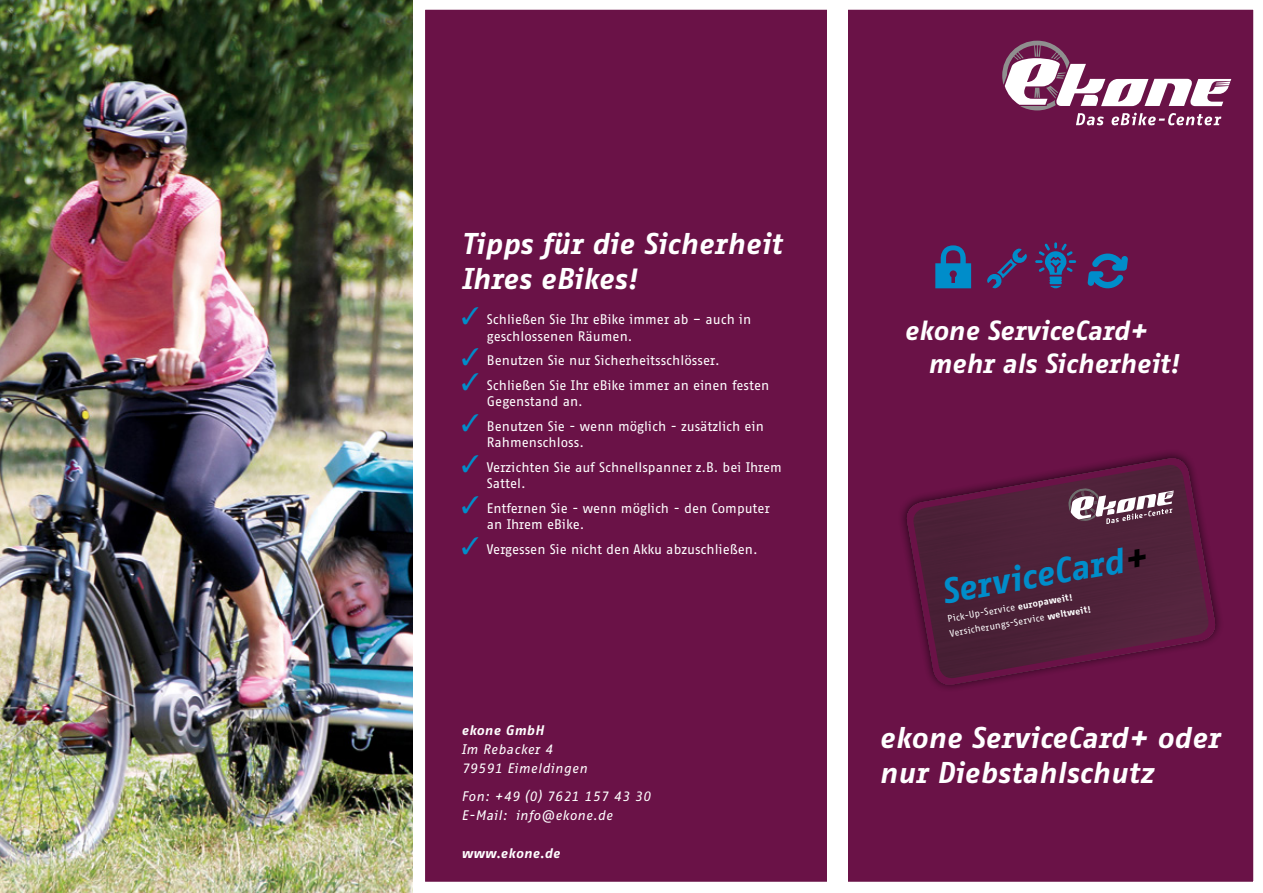
<style>
.page{position:relative;width:1263px;height:893px;background:#fff}
.page>*{position:absolute;margin:0;border:0;box-sizing:border-box;transform-origin:0 0}
.t1{font:italic 700 34.8px "Fago Office Sans";color:#008dca}
.t2{font:italic 700 29.25px/35.1px "Fago Office Sans";letter-spacing:.01em;color:#fff}
.t3{font:italic 700 27px/32.4px "Fago Office Sans";color:#fff}
.t4{font:13.5px/16.2px "Fago Office Sans";color:#fff}
.t5{font:italic 13.5px/19.2px "Fago Office Sans";letter-spacing:.03em;color:#fff}
.t6{font:italic 700 13.5px "Fago Office Sans";letter-spacing:.03em;color:#fff}
.t7{font:9.45px/15px "Fago Office Sans";color:#fff}
.s1{color:#008dca}
.s2{color:#000}
.s3{font-weight:700}
</style>
<div class="page">
<div style="left:412px;top:0;width:842px;height:893px;background:#6a1247"></div>
<div style="left:827px;top:0;width:21px;height:893px;background:#fff"></div>
<svg style="left:1002px;top:41px;width:229px;height:84px"></svg>
<img style="left:0;top:0;width:412px;height:893px">
<svg style="left:935px;top:245px;width:36px;height:43px;background:#22649e"></svg>
<svg style="left:986px;top:247px;width:42px;height:43px;background:#56285f"></svg>
<svg style="left:1035px;top:242px;width:41px;height:46px;background:#483870"></svg>
<svg style="left:1087px;top:253px;width:41px;height:36px"></svg>
<div style="left:893px;top:444px;width:336px;height:255px;background:#6a1247"></div>
<svg style="left:906px;top:458px;width:310px;height:228px;background:#582040"></svg>
<svg style="left:904px;top:498px;width:22px;height:28px"></svg>
<svg style="left:929px;top:666px;width:28px;height:21px"></svg>
<svg style="left:1164px;top:458px;width:28px;height:19px"></svg>
<svg style="left:1196px;top:617px;width:22px;height:28px"></svg>
<h2 class="t2" style="left:461px;top:226px;width:322px">Tipps für die Sicherheit<br>Ihres eBikes!</h2>
<p class="t4" style="left:487px;top:312px;width:266px;text-indent:-26px"><span class="s1">✓</span> Schließen Sie Ihr eBike immer ab – auch in geschlossenen Räumen.</p>
<p class="t4" style="left:461px;top:352px;width:260px"><span class="s1">✓</span> Benutzen Sie nur Sicherheitsschlösser.</p>
<p class="t4" style="left:487px;top:377px;width:284px;text-indent:-26px"><span class="s1">✓</span> Schließen Sie Ihr eBike immer an einen festen<br>Gegenstand an.</p>
<p class="t4" style="left:487px;top:418px;width:279px;text-indent:-26px"><span class="s1">✓</span> Benutzen Sie - wenn möglich - zusätzlich ein<br>Rahmenschloss.</p>
<p class="t4" style="left:487px;top:459px;width:297px;text-indent:-26px"><span class="s1">✓</span> Verzichten Sie auf Schnellspanner z.B. bei Ihrem<br>Sattel.</p>
<p class="t4" style="left:487px;top:500px;width:284px;text-indent:-26px"><span class="s1">✓</span> Entfernen Sie - wenn möglich - den Computer an Ihrem eBike.</p>
<p class="t4" style="left:461px;top:541px;width:298px"><span class="s1">✓</span> Vergessen Sie nicht den Akku abzuschließen.</p>
<p class="t6" style="left:461px;top:722px;width:84px">ekone GmbH</p>
<p class="t5" style="left:461px;top:739px;width:127px">Im Rebacker 4<br>79591 Eimeldingen</p>
<p class="t5" style="left:461px;top:786px;width:191px">Fon: +49 (0) 7621 157 43 30<br>E-Mail: info@ekone.de</p>
<p class="t6" style="left:461px;top:846px;width:100px">www.ekone.de</p>
<h3 class="t3" style="left:928px;top:315px;width:253px;text-indent:-24px">ekone ServiceCard+ mehr als Sicherheit!</h3>
<h1 class="t1" style="left:938px;top:573px;width:209px;rotate:-10deg">ServiceCard<span class="s2">+</span></h1>
<p class="t7" style="left:946px;top:611px;width:145px;rotate:-10deg">Pick-Up-Service <span class="s3">europaweit!<br></span>Versicherungs-Service <span class="s3">weltweit!</span></p>
<h2 class="t2" style="left:879px;top:720px;width:342px">ekone ServiceCard+ oder nur Diebstahlschutz</h2>
</div>
